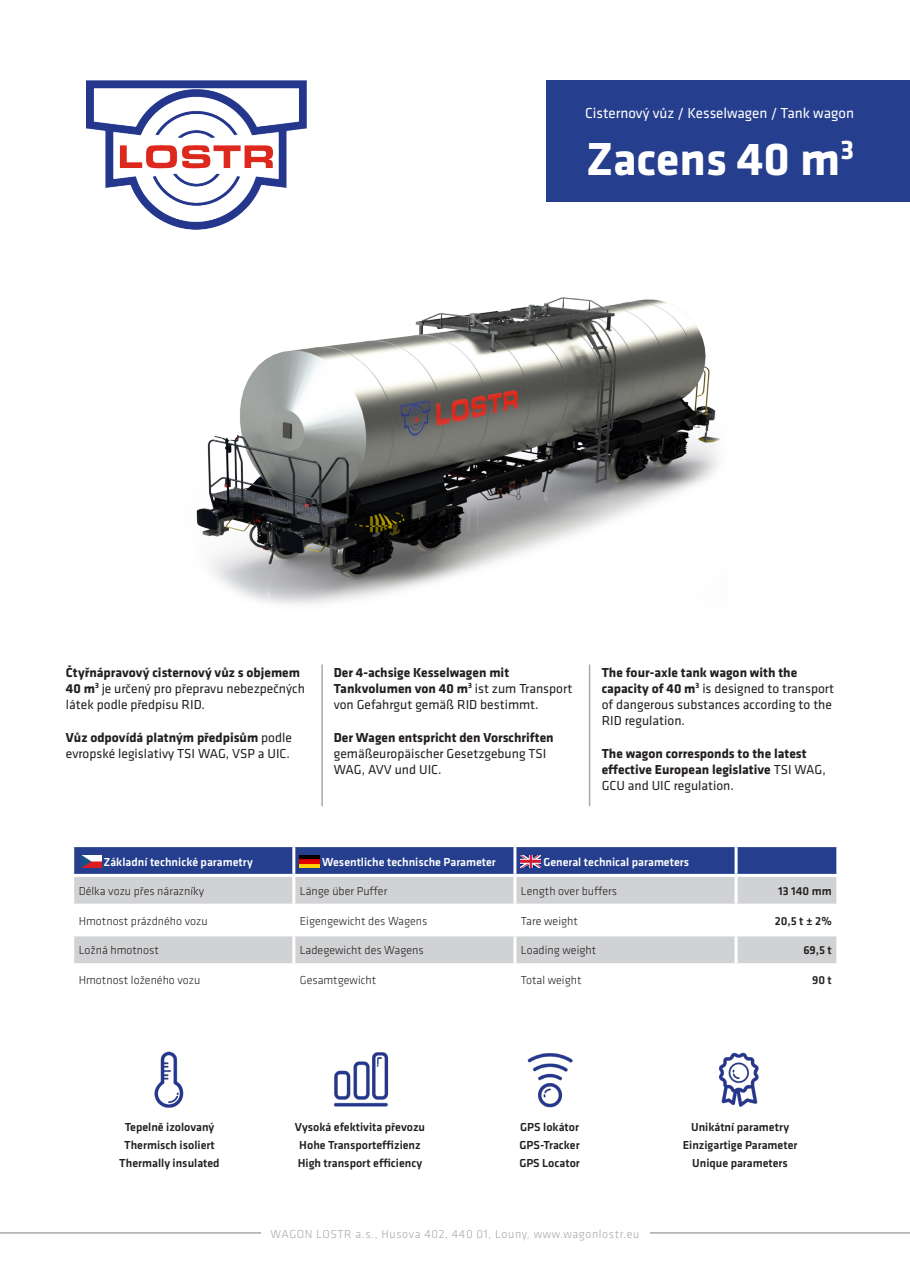
<style>
.page{position:relative;width:910px;height:1280px;background:#fff}
.page>*{position:absolute;margin:0;border:0;box-sizing:border-box;transform-origin:0 0}
.t1{font:700 48px "Klavika";letter-spacing:-.005em;color:#fff}
.t2{font:15px "Klavika";color:#fff}
.t3{font:13.5px/16.2px "Klavika";color:#231f20}
.t4{font:700 13.5px/16.2px "Klavika";color:#231f20}
.t5{font:500 12px "Klavika";color:#231f20}
.t6{font:300 12px "Klavika";color:#231f20}
.t7{font:500 12px "Klavika";color:#fff}
.t8{font:300 12px "Klavika";letter-spacing:.05em;color:#a8a9ad}
.s1{font-weight:700}
.s2{font-weight:400}
</style>
<div class="page">
<div style="left:546px;top:80px;width:364px;height:122px;background:#253f8e"></div>
<img style="left:187px;top:229px;width:533px;height:376px">
<svg style="left:74px;top:847px;width:762px;height:27px;background:#27418f"></svg>
<svg style="left:74px;top:877px;width:762px;height:86px;fill:#d1d2d4"></svg>
<hr style="left:292px;top:847px;width:3px;height:27px;background:#fff">
<hr style="left:513px;top:847px;width:3px;height:27px;background:#fff">
<hr style="left:735px;top:847px;width:3px;height:27px;background:#fff">
<hr style="left:292px;top:877px;width:3px;height:27px;background:#fff">
<hr style="left:513px;top:877px;width:3px;height:27px;background:#fff">
<hr style="left:735px;top:877px;width:3px;height:27px;background:#fff">
<hr style="left:71px;top:904px;width:223px;height:3px;background:#fff">
<hr style="left:294px;top:904px;width:221px;height:3px;background:#fff">
<hr style="left:292px;top:907px;width:3px;height:26px;background:#fff">
<hr style="left:515px;top:904px;width:221px;height:3px;background:#fff">
<hr style="left:513px;top:907px;width:3px;height:26px;background:#fff">
<hr style="left:736px;top:904px;width:103px;height:3px;background:#fff">
<hr style="left:735px;top:907px;width:3px;height:26px;background:#fff">
<hr style="left:71px;top:933px;width:223px;height:3px;background:#fff">
<hr style="left:294px;top:933px;width:221px;height:3px;background:#fff">
<hr style="left:292px;top:936px;width:3px;height:27px;background:#fff">
<hr style="left:515px;top:933px;width:221px;height:3px;background:#fff">
<hr style="left:513px;top:936px;width:3px;height:27px;background:#fff">
<hr style="left:736px;top:933px;width:103px;height:3px;background:#fff">
<hr style="left:735px;top:936px;width:3px;height:27px;background:#fff">
<img style="left:81px;top:855px;width:20px;height:13px">
<img style="left:300px;top:855px;width:20px;height:13px">
<img style="left:521px;top:855px;width:20px;height:13px">
<hr style="left:321px;top:664px;width:2px;height:142px;background:#a8a9ad">
<hr style="left:589px;top:664px;width:1px;height:142px;background:#a8a9ad">
<img style="left:154px;top:1051px;width:30px;height:57px">
<img style="left:333px;top:1052px;width:56px;height:55px">
<img style="left:527px;top:1053px;width:46px;height:55px">
<img style="left:719px;top:1052px;width:40px;height:55px">
<img style="left:86px;top:80px;width:220px;height:149px">
<hr style="left:0;top:1232px;width:910px;height:2px;background:#a8a9ad">
<div style="left:261px;top:1216px;width:388px;height:34px;background:#fff"></div>
<p class="t2" style="left:585px;top:105px;width:270px">Cisternový vůz / Kesselwagen / Tank wagon</p>
<p class="t1" style="left:586px;top:133px;width:269px">Zacens 40 m<sup>3</sup></p>
<p class="t3" style="left:66px;top:664px;width:241px"><span class="s1">Čtyřnápravový cisternový vůz s objemem<br>40 m</span><sup>3</sup> je určený pro přepravu nebezpečných látek podle předpisu RID.</p>
<p class="t3" style="left:66px;top:729px;width:228px"><span class="s1">Vůz odpovídá platným předpisům</span> podle evropské legislativy TSI WAG, VSP a UIC.</p>
<p class="t3" style="left:334px;top:664px;width:240px"><span class="s1">Der 4-achsige Kesselwagen mit<br>Tankvolumen von 40 m</span><sup>3</sup> ist zum Transport von Gefahrgut gemäß RID bestimmt.</p>
<p class="t3" style="left:334px;top:729px;width:221px"><span class="s1">Der Wagen entspricht den Vorschriften </span>gemäßeuropäischer Gesetzgebung TSI<br>WAG, AVV und UIC.</p>
<p class="t3" style="left:602px;top:664px;width:234px"><span class="s1">The four-axle tank wagon with the capacity of 40 m</span><sup>3</sup> is designed to transport of dangerous substances according to the RID regulation.</p>
<p class="t4" style="left:602px;top:745px;width:226px">The wagon corresponds to the latest effective European legislative <span class="s2">TSI WAG,<br>GCU and UIC regulation.</span></p>
<p class="t7" style="left:104px;top:855px;width:151px">Základní technické parametry</p>
<p class="t7" style="left:322px;top:855px;width:175px">Wesentliche technische Parameter</p>
<p class="t7" style="left:543px;top:855px;width:147px">General technical parameters</p>
<p class="t6" style="left:79px;top:884px;width:127px">Délka vozu přes nárazníky</p>
<p class="t6" style="left:300px;top:884px;width:89px">Länge über Puffer</p>
<p class="t6" style="left:521px;top:884px;width:98px">Length over buffers</p>
<p class="t5" style="left:778px;top:884px;width:55px">13 140 mm</p>
<p class="t6" style="left:79px;top:914px;width:130px">Hmotnost prázdného vozu</p>
<p class="t6" style="left:300px;top:914px;width:129px">Eigengewicht des Wagens</p>
<p class="t6" style="left:521px;top:914px;width:58px">Tare weight</p>
<p class="t5" style="left:775px;top:914px;width:59px">20,5 t ± 2%</p>
<p class="t6" style="left:79px;top:944px;width:82px">Ložná hmotnost</p>
<p class="t6" style="left:300px;top:944px;width:125px">Ladegewicht des Wagens</p>
<p class="t6" style="left:521px;top:944px;width:77px">Loading weight</p>
<p class="t5" style="left:803px;top:944px;width:30px">69,5 t</p>
<p class="t6" style="left:79px;top:973px;width:123px">Hmotnost loženého vozu</p>
<p class="t6" style="left:300px;top:973px;width:78px">Gesamtgewicht</p>
<p class="t6" style="left:521px;top:973px;width:62px">Total weight</p>
<p class="t5" style="left:812px;top:973px;width:21px">90 t</p>
<p class="t5" style="left:125px;top:1120px;width:91px">Tepelně izolovaný</p>
<p class="t5" style="left:124px;top:1138px;width:92px">Thermisch isoliert</p>
<p class="t5" style="left:119px;top:1156px;width:102px">Thermally insulated</p>
<p class="t5" style="left:295px;top:1120px;width:132px">Vysoká efektivita převozu</p>
<p class="t5" style="left:299px;top:1138px;width:123px">Hohe Transporteffizienz</p>
<p class="t5" style="left:298px;top:1156px;width:126px">High transport efficiency</p>
<p class="t5" style="left:520px;top:1120px;width:60px">GPS lokátor</p>
<p class="t5" style="left:520px;top:1138px;width:62px">GPS-Tracker</p>
<p class="t5" style="left:519px;top:1156px;width:62px">GPS Locator</p>
<p class="t8" style="left:271px;top:1227px;width:370px">WAGON LOSTR a.s., Husova 402, 440 01, Louny, www.wagonlostr.eu</p>
<p class="t5" style="left:691px;top:1120px;width:99px">Unikátní parametry</p>
<p class="t5" style="left:683px;top:1138px;width:116px">Einzigartige Parameter</p>
<p class="t5" style="left:692px;top:1156px;width:97px">Unique parameters</p>
</div>
